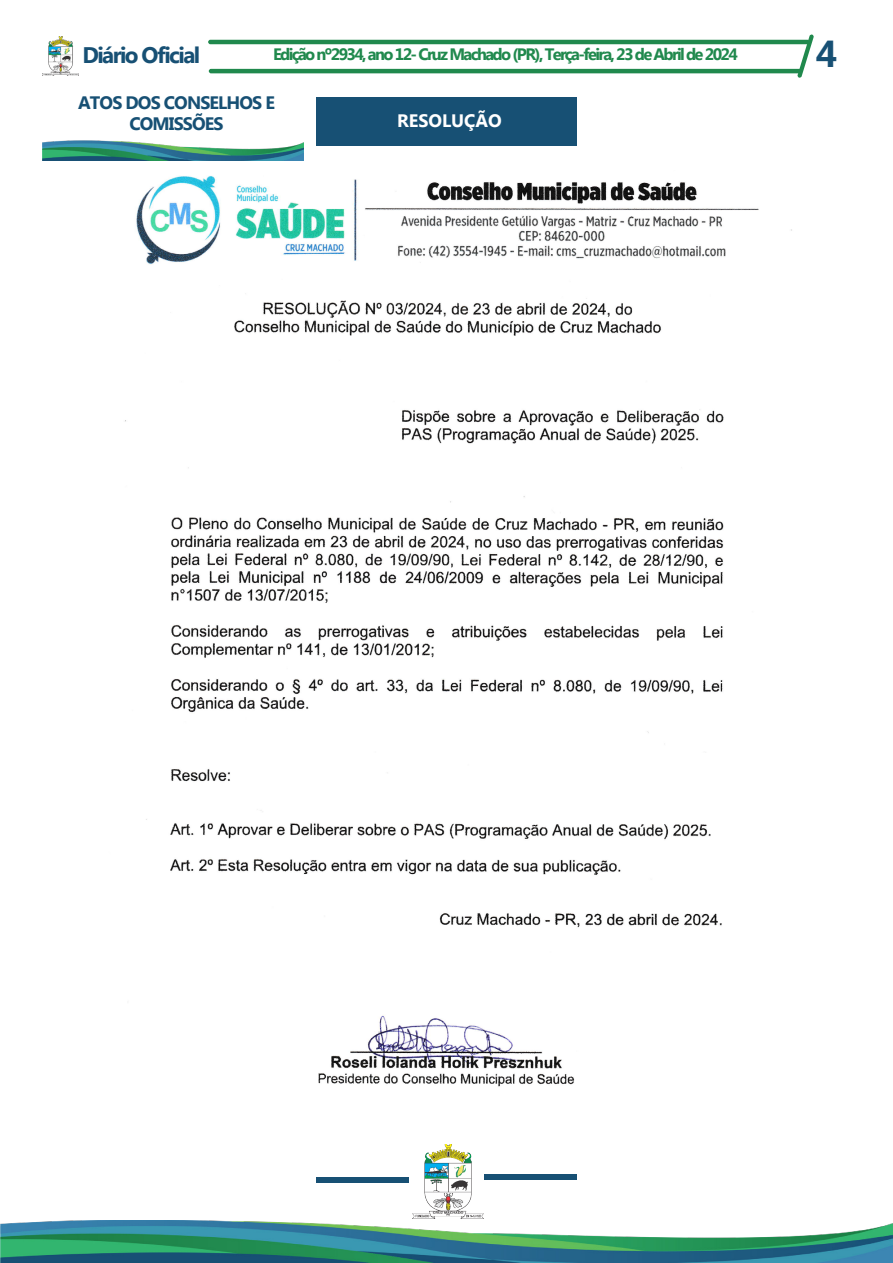
<style>
.page{position:relative;width:893px;height:1263px;background:#fff}
.page>*{position:absolute;margin:0;border:0;box-sizing:border-box;transform-origin:0 0}
.t1{font:700 37.5px "Myanmar Text";color:#175074}
.t2{font:700 22.5px "Myanmar Text";letter-spacing:-.07em;color:#175074}
.t3{font:700 18px/21px "Myanmar Text";letter-spacing:-.05em;color:#175074;text-align:center}
.t4{font:700 18px "Myanmar Text";color:#fff}
.t5{font:700 16.5px "Myanmar Text";letter-spacing:-.1em;color:#20894d}
</style>
<div class="page">
<hr style="left:208px;top:40px;width:602px;height:4px;background:#20894d;border-radius:2px">
<hr style="left:209px;top:69px;width:593px;height:4px;background:#20894d;border-radius:2px">
<img style="left:43px;top:37px;width:36px;height:38px">
<svg style="left:797px;top:34px;width:17px;height:44px"></svg>
<img style="left:0;top:1220px;width:893px;height:43px">
<svg style="left:316px;top:1177px;width:93px;height:6px"></svg>
<img style="left:413px;top:1145px;width:70px;height:74px">
<svg style="left:484px;top:1174px;width:93px;height:6px"></svg>
<div style="left:316px;top:97px;width:261px;height:49px;background:#175074"></div>
<img style="left:43px;top:140px;width:260px;height:20px">
<img style="left:125px;top:176px;width:667px;height:911px">
<p class="t2" style="left:82px;top:42px;width:119px">Diário Oficial</p>
<p class="t5" style="left:273px;top:45px;width:466px">Edição nº2934, ano 12- Cruz Machado (PR), Terça-feira, 23 de Abril de 2024</p>
<p class="t1" style="left:816px;top:32px;width:23px">4</p>
<p class="t3" style="left:78px;top:92px;width:198px">ATOS DOS CONSELHOS E<br>COMISSÕES</p>
<p class="t4" style="left:397px;top:111px;width:106px">RESOLUÇÃO</p>
</div>
